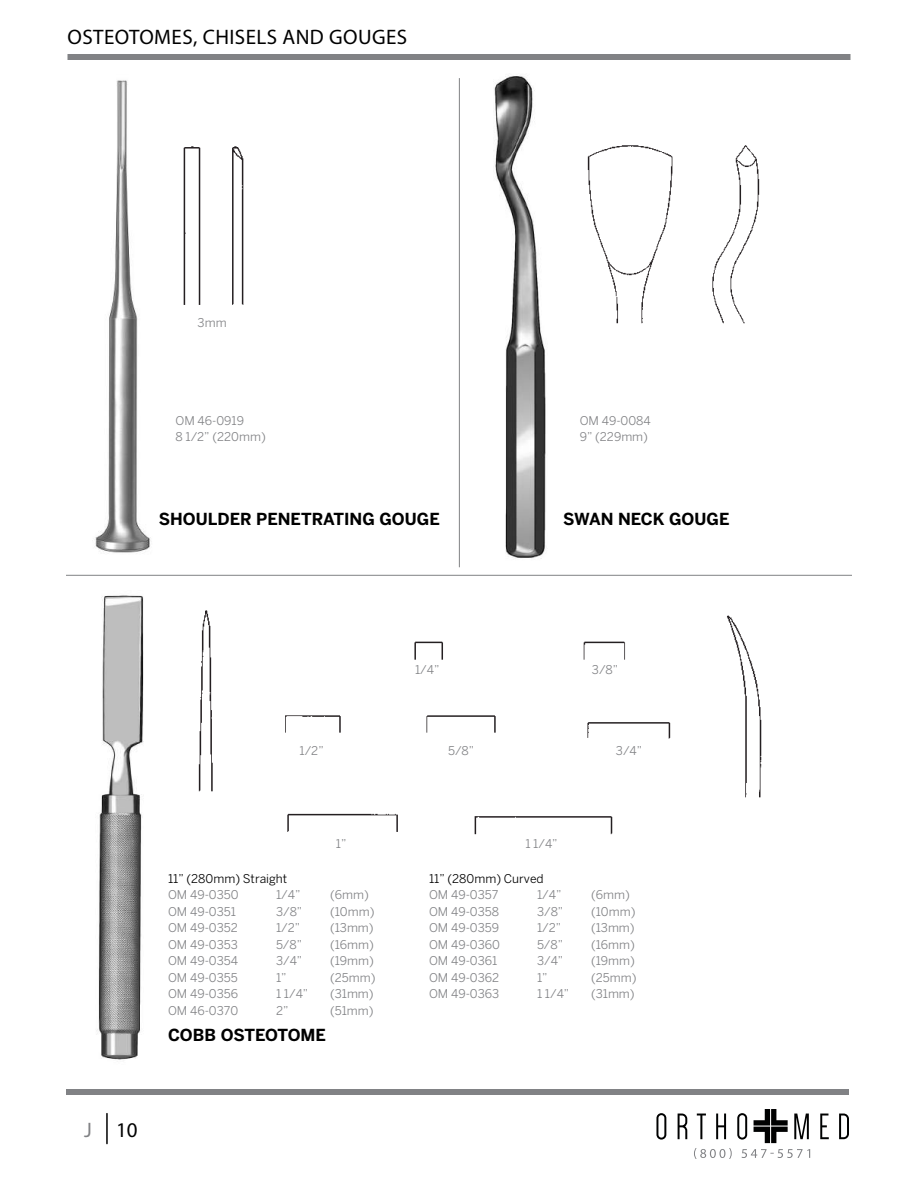
<style>
.page{position:relative;width:918px;height:1188px;background:#fff}
.page>*{position:absolute;margin:0;border:0;box-sizing:border-box;transform-origin:0 0}
.t1{font:21px "Myriad Pro";letter-spacing:.02em;color:#000}
.t2{font:700 16.5px "Benton Sans";color:#000}
.t3{font:12px/16.5px "Benton Sans";color:#818285}
.t4{font:12px "Benton Sans";color:#000}
.s1{color:#818285}
</style>
<div class="page">
<hr style="left:66px;top:575px;width:786px;height:1px;background:#818285">
<hr style="left:459px;top:78px;width:1px;height:489px;background:#818285">
<img style="left:95px;top:80px;width:56px;height:473px">
<img style="left:494px;top:75px;width:52px;height:484px">
<img style="left:183px;top:146px;width:61px;height:159px">
<img style="left:587px;top:145px;width:86px;height:179px">
<img style="left:712px;top:145px;width:48px;height:179px">
<img style="left:96px;top:595px;width:48px;height:465px">
<img style="left:285px;top:641px;width:386px;height:194px">
<img style="left:198px;top:610px;width:15px;height:182px">
<img style="left:727px;top:615px;width:35px;height:183px">
<div style="left:68px;top:54px;width:782px;height:6px;background:#818285"></div>
<div style="left:66px;top:1089px;width:783px;height:6px;background:#818285"></div>
<svg style="left:656px;top:1113px;width:10px;height:27px"></svg>
<svg style="left:678px;top:1114px;width:9px;height:25px"></svg>
<svg style="left:694px;top:1109px;width:116px;height:50px"></svg>
<svg style="left:820px;top:1114px;width:9px;height:25px"></svg>
<svg style="left:839px;top:1114px;width:10px;height:25px"></svg>
<hr style="left:106px;top:1114px;width:2px;height:30px;background:#000101">
<h1 class="t1" style="left:68px;top:24px;width:341px">OSTEOTOMES, CHISELS AND GOUGES</h1>
<p class="t3" style="left:198px;top:314px;width:31px">3mm</p>
<p class="t3" style="left:176px;top:412px;width:92px">OM 46-0919<br>8 1/2” (220mm)</p>
<p class="t3" style="left:580px;top:412px;width:73px">OM 49-0084<br>9” (229mm)</p>
<h2 class="t2" style="left:159px;top:510px;width:282px">SHOULDER PENETRATING GOUGE</h2>
<h2 class="t2" style="left:563px;top:510px;width:168px">SWAN NECK GOUGE</h2>
<p class="t3" style="left:415px;top:661px;width:26px">1/4”</p>
<p class="t3" style="left:592px;top:661px;width:28px">3/8”</p>
<p class="t3" style="left:300px;top:742px;width:26px">1/2”</p>
<p class="t3" style="left:448px;top:742px;width:28px">5/8”</p>
<p class="t3" style="left:616px;top:742px;width:28px">3/4”</p>
<p class="t3" style="left:336px;top:835px;width:12px">1”</p>
<p class="t3" style="left:525px;top:835px;width:34px">1 1/4”</p>
<p class="t4" style="left:168px;top:872px;width:121px">11” (280mm) Straight</p>
<p class="t3" style="left:168px;top:887px;width:72px">OM 49-0350</p>
<p class="t3" style="left:276px;top:887px;width:26px">1/4”</p>
<p class="t3" style="left:330px;top:887px;width:40px">(6mm)</p>
<p class="t3" style="left:168px;top:903px;width:70px">OM 49-0351</p>
<p class="t3" style="left:276px;top:903px;width:28px">3/8”</p>
<p class="t3" style="left:330px;top:903px;width:46px">(10mm)</p>
<p class="t3" style="left:168px;top:920px;width:71px">OM 49-0352</p>
<p class="t3" style="left:276px;top:920px;width:26px">1/2”</p>
<p class="t3" style="left:330px;top:920px;width:45px">(13mm)</p>
<p class="t3" style="left:168px;top:936px;width:71px">OM 49-0353</p>
<p class="t3" style="left:276px;top:936px;width:28px">5/8”</p>
<p class="t3" style="left:330px;top:936px;width:45px">(16mm)</p>
<p class="t3" style="left:168px;top:953px;width:72px">OM 49-0354</p>
<p class="t3" style="left:276px;top:953px;width:28px">3/4”</p>
<p class="t3" style="left:330px;top:953px;width:45px">(19mm)</p>
<p class="t3" style="left:168px;top:969px;width:71px">OM 49-0355</p>
<p class="t3" style="left:276px;top:969px;width:12px">1”</p>
<p class="t3" style="left:330px;top:969px;width:47px">(25mm)</p>
<p class="t3" style="left:168px;top:986px;width:72px">OM 49-0356</p>
<p class="t3" style="left:276px;top:986px;width:34px">1 1/4”</p>
<p class="t3" style="left:330px;top:986px;width:45px">(31mm)</p>
<p class="t3" style="left:168px;top:1002px;width:72px">OM 46-0370</p>
<p class="t3" style="left:276px;top:1002px;width:14px">2”</p>
<p class="t3" style="left:330px;top:1002px;width:45px">(51mm)</p>
<h2 class="t2" style="left:168px;top:1025px;width:160px">COBB OSTEOTOME</h2>
<h1 class="t1" style="left:84px;top:1117px;width:55px"><span class="s1">J</span> 10</h1>
<p class="t4" style="left:429px;top:872px;width:116px">11” (280mm) Curved</p>
<p class="t3" style="left:429px;top:887px;width:71px">OM 49-0357</p>
<p class="t3" style="left:537px;top:887px;width:26px">1/4”</p>
<p class="t3" style="left:591px;top:887px;width:40px">(6mm)</p>
<p class="t3" style="left:429px;top:903px;width:72px">OM 49-0358</p>
<p class="t3" style="left:537px;top:903px;width:28px">3/8”</p>
<p class="t3" style="left:591px;top:903px;width:46px">(10mm)</p>
<p class="t3" style="left:429px;top:920px;width:72px">OM 49-0359</p>
<p class="t3" style="left:537px;top:920px;width:26px">1/2”</p>
<p class="t3" style="left:591px;top:920px;width:45px">(13mm)</p>
<p class="t3" style="left:429px;top:936px;width:73px">OM 49-0360</p>
<p class="t3" style="left:537px;top:936px;width:28px">5/8”</p>
<p class="t3" style="left:591px;top:936px;width:45px">(16mm)</p>
<p class="t3" style="left:429px;top:953px;width:70px">OM 49-0361</p>
<p class="t3" style="left:537px;top:953px;width:28px">3/4”</p>
<p class="t3" style="left:591px;top:953px;width:45px">(19mm)</p>
<p class="t3" style="left:429px;top:969px;width:72px">OM 49-0362</p>
<p class="t3" style="left:537px;top:969px;width:12px">1”</p>
<p class="t3" style="left:591px;top:969px;width:47px">(25mm)</p>
<p class="t3" style="left:429px;top:986px;width:72px">OM 49-0363</p>
<p class="t3" style="left:537px;top:986px;width:34px">1 1/4”</p>
<p class="t3" style="left:591px;top:986px;width:45px">(31mm)</p>
</div>
